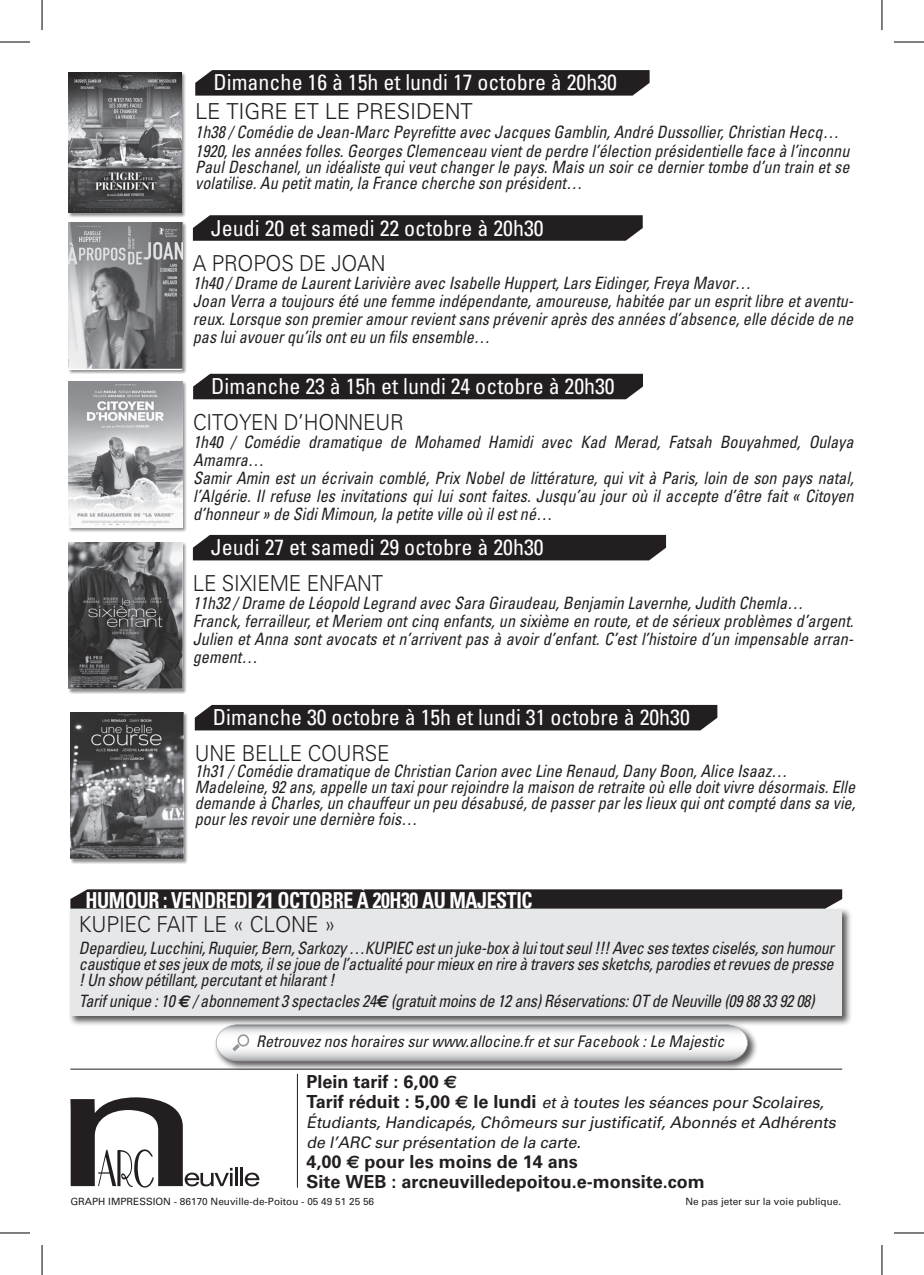
<style>
.page{position:relative;width:924px;height:1275px;background:#fff}
.page>*{position:absolute;margin:0;border:0;box-sizing:border-box;transform-origin:0 0}
.t1{font:condensed 22px "Univers";color:#fff}
.t2{font:300 22px "Univers";letter-spacing:-.01em;color:#231f20;scale:.93 1}
.t3{font:700 condensed 22px "Univers";letter-spacing:-.02em;color:#fff;scale:.9 1}
.t4{font:300 22px "Univers";letter-spacing:-.01em;color:#231f20}
.t5{font:300 22px "Univers";letter-spacing:-.01em;color:#231f20;scale:.95 1}
.t6{font:700 18px/20px "Univers";color:#231f20}
.t7{font:italic condensed 17px/18px "Univers";color:#231f20;scale:.95 1}
.t8{font:italic condensed 17px "Univers";letter-spacing:-.02em;color:#231f20;scale:.95 1}
.t9{font:italic 16px/20px "Univers";color:#231f20}
.t10{font:italic condensed 16px "Univers";color:#231f20}
.t11{font:10px "Univers";color:#231f20}
.s1{font-family:"Euro Sans";font-weight:700;font-stretch:normal}
.s2{font-family:"Euro Sans"}
.s3{font-weight:700;font-style:normal;font-size:18px}
.s4{font-family:"Euro Sans";font-weight:700;font-style:normal;font-size:18px}
</style>
<div class="page">
<hr style="left:235px;top:1167px;width:3px;height:19px;background:#231f20">
<hr style="left:240px;top:1167px;width:3px;height:19px;background:#231f20">
<svg style="left:245px;top:1172px;width:14px;height:14px"></svg>
<svg style="left:70px;top:1097px;width:162px;height:90px"></svg>
<hr style="left:297px;top:1073px;width:1px;height:114px;background:#231f20">
<hr style="left:70px;top:1068px;width:771px;height:1px;background:#231f20">
<div style="left:68px;top:222px;width:119px;height:152px;background:#231f20;opacity:.5"></div>
<img style="left:68px;top:223px;width:114px;height:146px">
<svg style="left:193px;top:215px;width:449px;height:26px;background:#2a2627"></svg>
<div style="left:68px;top:380px;width:119px;height:152px;background:#231f20;opacity:.5"></div>
<img style="left:69px;top:381px;width:113px;height:146px">
<div style="left:193px;top:374px;width:449px;height:25px;background:#231f20"></div>
<div style="left:68px;top:542px;width:119px;height:151px;background:#231f20;opacity:.5"></div>
<img style="left:68px;top:542px;width:114px;height:146px">
<div style="left:193px;top:535px;width:472px;height:25px;background:#231f20"></div>
<div style="left:68px;top:72px;width:118px;height:146px;background:#231f20;opacity:.5"></div>
<img style="left:69px;top:73px;width:112px;height:140px">
<svg style="left:195px;top:70px;width:454px;height:26px;background:#2b2728"></svg>
<div style="left:70px;top:712px;width:118px;height:151px;background:#231f20;opacity:.5"></div>
<img style="left:70px;top:712px;width:114px;height:146px">
<div style="left:195px;top:705px;width:522px;height:25px;background:#231f20"></div>
<div style="left:68px;top:907px;width:783px;height:119px;background:#231f20;opacity:.75"></div>
<div style="left:70px;top:909px;width:771px;height:107px;background:#e6e7e9"></div>
<div style="left:70px;top:889px;width:771px;height:19px;background:#231f20"></div>
<div style="left:213px;top:1022px;width:544px;height:49px;background:#231f20;opacity:.75"></div>
<svg style="left:216px;top:1024px;width:531px;height:37px"></svg>
<hr style="left:0;top:42px;width:30px;height:1px;background:#000">
<hr style="left:893px;top:42px;width:30px;height:1px;background:#000">
<hr style="left:0;top:1232px;width:30px;height:1px;background:#000">
<hr style="left:893px;top:1232px;width:30px;height:1px;background:#000">
<hr style="left:42px;top:0;width:1px;height:30px;background:#000">
<hr style="left:42px;top:1245px;width:1px;height:30px;background:#000">
<hr style="left:881px;top:0;width:1px;height:30px;background:#000">
<hr style="left:881px;top:1245px;width:1px;height:30px;background:#000">
<p class="t1" style="left:213px;top:69px;width:405px">Dimanche 16 à 15h et lundi 17 octobre à 20h30</p>
<p class="t4" style="left:195px;top:98px;width:279px">LE TIGRE ET LE PRESIDENT</p>
<p class="t7" style="left:195px;top:122px;width:689px;line-height:18.8px">1h38 / Comédie de Jean-Marc Peyrefitte avec Jacques Gamblin, André Dussollier, Christian Hecq…<br>1920, les années folles. Georges Clemenceau vient de perdre l’élection présidentielle face à l’inconnu</p>
<p class="t7" style="left:195px;top:159px;width:689px;line-height:16px">Paul Deschanel, un idéaliste qui veut changer le pays. Mais un soir ce dernier tombe d’un train et se volatilise. Au petit matin, la France cherche son président…</p>
<p class="t1" style="left:211px;top:214px;width:334px">Jeudi 20 et samedi 22 octobre à 20h30</p>
<p class="t2" style="left:193px;top:250px;width:208px">A PROPOS DE JOAN</p>
<p class="t7" style="left:193px;top:274px;width:696px">1h40 / Drame de Laurent Larivière avec Isabelle Huppert, Lars Eidinger, Freya Mavor…<br>Joan Verra a toujours été une femme indépendante, amoureuse, habitée par un esprit libre et aventu&shy;reux. Lorsque son premier amour revient sans prévenir après des années d’absence, elle décide de ne pas lui avouer qu’ils ont eu un fils ensemble…</p>
<p class="t1" style="left:211px;top:372px;width:405px">Dimanche 23 à 15h et lundi 24 octobre à 20h30</p>
<p class="t2" style="left:193px;top:408px;width:228px">CITOYEN D’HONNEUR</p>
<p class="t7" style="left:193px;top:432px;width:696px">1h40 / Comédie dramatique de Mohamed Hamidi avec Kad Merad, Fatsah Bouyahmed, Oulaya Amamra…<br>Samir Amin est un écrivain comblé, Prix Nobel de littérature, qui vit à Paris, loin de son pays natal, l’Algérie. Il refuse les invitations qui lui sont faites. Jusqu’au jour où il accepte d’être fait « Citoyen d’honneur » de Sidi Mimoun, la petite ville où il est né…</p>
<p class="t1" style="left:211px;top:533px;width:334px">Jeudi 27 et samedi 29 octobre à 20h30</p>
<p class="t2" style="left:193px;top:569px;width:206px">LE SIXIEME ENFANT</p>
<p class="t7" style="left:193px;top:593px;width:696px">11h32 / Drame de Léopold Legrand avec Sara Giraudeau, Benjamin Lavernhe, Judith Chemla… Franck, ferrailleur, et Meriem ont cinq enfants, un sixième en route, et de sérieux problèmes d’argent.<br>Julien et Anna sont avocats et n’arrivent pas à avoir d’enfant. C’est l’histoire d’un impensable arran&shy;gement…</p>
<p class="t1" style="left:213px;top:703px;width:478px">Dimanche 30 octobre à 15h et lundi 31 octobre à 20h30</p>
<p class="t2" style="left:195px;top:739px;width:211px">UNE BELLE COURSE</p>
<p class="t7" style="left:195px;top:762px;width:696px;line-height:16px">1h31 / Comédie dramatique de Christian Carion avec Line Renaud, Dany Boon, Alice Isaaz… Madeleine, 92 ans, appelle un taxi pour rejoindre la maison de retraite où elle doit vivre désormais. Elle demande à Charles, un chauffeur un peu désabusé, de passer par les lieux qui ont compté dans sa vie, pour les revoir une dernière fois…</p>
<p class="t3" style="left:85px;top:886px;width:498px">HUMOUR : VENDREDI 21 OCTOBRE À 20H30 AU MAJESTIC</p>
<p class="t5" style="left:79px;top:911px;width:272px">KUPIEC FAIT LE « CLONE »</p>
<p class="t7" style="left:79px;top:939px;width:795px;line-height:16px;text-align:justify">Depardieu, Lucchini, Ruquier, Bern, Sarkozy …KUPIEC est un juke-box à lui tout seul !!! Avec ses textes ciselés, son humour caustique et ses jeux de mots, il se joue de l’actualité pour mieux en rire à travers ses sketchs, parodies et revues de presse ! Un show pétillant, percutant et hilarant !</p>
<p class="t8" style="left:79px;top:990px;width:775px">Tarif unique : 10 <span class="s1">€</span> / abonnement 3 spectacles 24<span class="s1">€</span> (gratuit moins de 12 ans) Réservations: OT de Neuville (09 88 33 92 08)</p>
<p class="t10" style="left:256px;top:1031px;width:469px">Retrouvez nos horaires sur www.allocine.fr et sur Facebook : Le Majestic</p>
<p class="t6" style="left:306px;top:1071px;width:152px">Plein tarif : 6,00 <span class="s2">€</span></p>
<p class="t9" style="left:306px;top:1092px;width:534px"><span class="s3">Ta r if réd u it : 5 , 0 0</span> <span class="s4">€</span> <span class="s3">l e l u n d i</span> età toutes les séances pourScolaires,<br>Étudiants,Handicapés,Chômeurs surj ustificatif,Abonnés etAdhérents de l’ARC surprésentation de la carte.</p>
<p class="t6" style="left:306px;top:1151px;width:400px">4,00 <span class="s2">€</span> pour les moins de 14 ans<br>Site WEB : arcneuvilledepoitou.e-monsite.com</p>
<p class="t11" style="left:70px;top:1195px;width:305px">GRAPH IMPRESSION - 86170 Neuville-de-Poitou - 05 49 51 25 56</p>
<p class="t11" style="left:685px;top:1195px;width:157px">Ne pas jeter sur la voie publique.</p>
</div>
